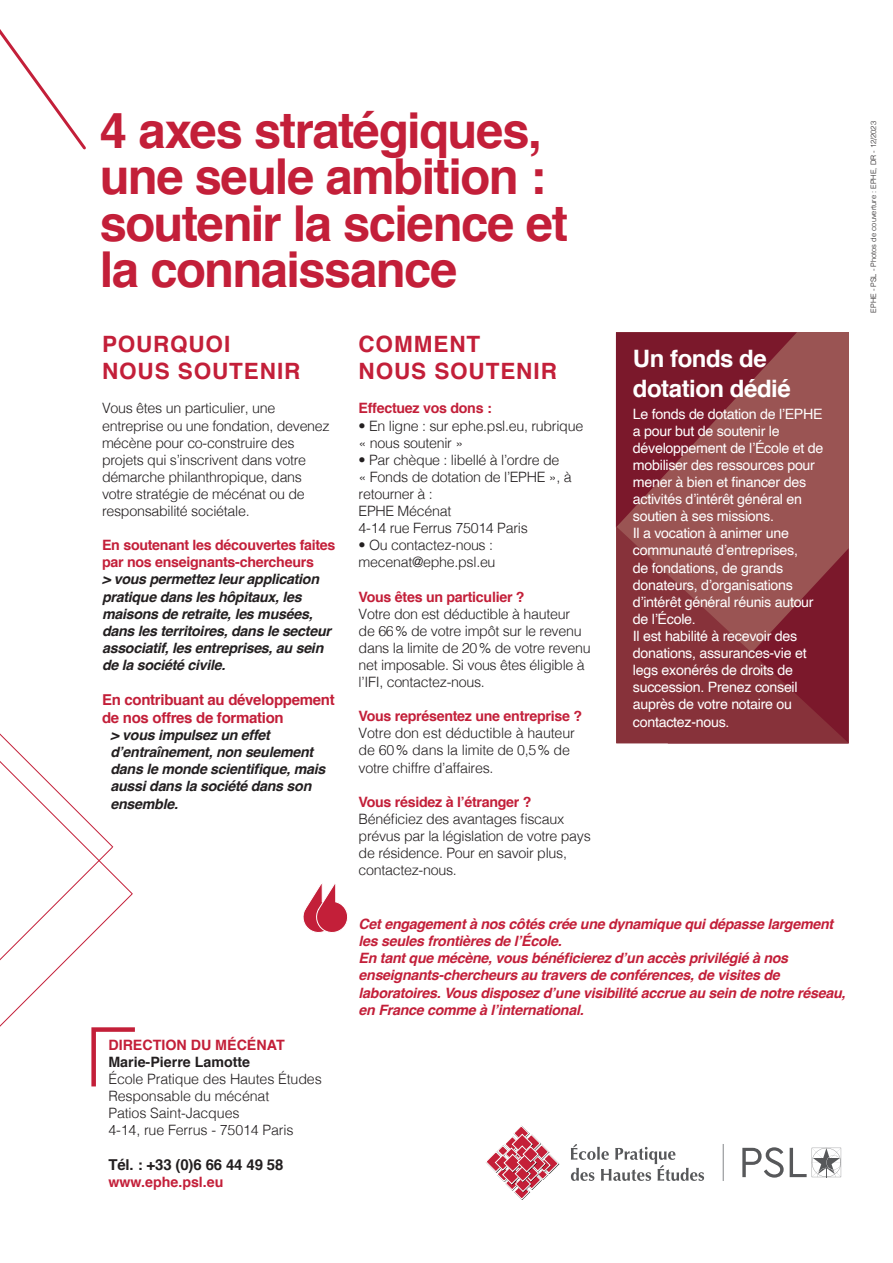
<style>
.page{position:relative;width:893px;height:1263px;background:#fff}
.page>*{position:absolute;margin:0;border:0;box-sizing:border-box;transform-origin:0 0}
.t1{font:700 49.5px/46.5px "Helvetica";letter-spacing:-.03em;color:#c31f39}
.t2{font:700 24px/30px "Helvetica";letter-spacing:-.02em;color:#fff}
.t3{font:700 22.5px/27px "Helvetica";letter-spacing:.04em;color:#c31f39}
.t4{font:700 15px/18px "Helvetica";letter-spacing:-.02em;color:#c31f39}
.t5{font:700 15px "Helvetica";letter-spacing:-.01em;color:#231f20}
.t6{font:300 14.25px/17.1px "Helvetica";letter-spacing:-.02em;color:#231f20}
.t7{font:14.25px/17.1px "Helvetica";letter-spacing:-.02em;color:#fff}
.t8{font:italic 700 14.25px/17.1px "Helvetica";letter-spacing:-.02em;color:#c31f39}
.t9{font:italic 700 14.25px/17.1px "Helvetica";letter-spacing:-.02em;color:#231f20}
.t10{font:700 14.25px/17.1px "Helvetica";letter-spacing:-.02em;color:#c31f39}
.t11{font:700 14.25px "Helvetica";color:#c31f39}
.t12{font:700 14.25px "Helvetica";color:#231f20}
.t13{font:300 7.5px "Helvetica";color:#231f20}
</style>
<div class="page">
<svg style="left:0;top:733px;width:135px;height:354px"></svg>
<svg style="left:571px;top:1144px;width:133px;height:37px"></svg>
<svg style="left:486px;top:1125px;width:73px;height:74px"></svg>
<hr style="left:723px;top:1144px;width:1px;height:37px;background:#939598">
<svg style="left:742px;top:1147px;width:42px;height:30px"></svg>
<svg style="left:790px;top:1148px;width:51px;height:29px"></svg>
<svg style="left:303px;top:883px;width:45px;height:50px"></svg>
<div style="left:617px;top:332px;width:232px;height:411px;background:#9a5453"></div>
<svg style="left:616px;top:332px;width:181px;height:194px"></svg>
<svg style="left:616px;top:526px;width:233px;height:217px;fill:#87323a"></svg>
<svg style="left:0;top:29px;width:86px;height:121px"></svg>
<h1 class="t1" style="left:100px;top:108px;width:470px">4 axes stratégiques, une seule ambition : soutenir la science et la connaissance</h1>
<h3 class="t3" style="left:102px;top:331px;width:200px">POURQUOI<br>NOUS SOUTENIR</h3>
<p class="t6" style="left:102px;top:399px;width:229px">Vous êtes un particulier, une entreprise ou une fondation, devenez mécène pour co-construire des projets qui s’inscrivent dans votre démarche philanthropique, dans votre stratégie de mécénat ou de responsabilité sociétale.</p>
<p class="t10" style="left:102px;top:537px;width:235px">En soutenant les découvertes faites par nos enseignants-chercheurs</p>
<p class="t9" style="left:102px;top:572px;width:230px">&gt; vous permettez leur application pratique dans les hôpitaux, les maisons de retraite, les musées, dans les territoires, dans le secteur associatif, les entreprises, au sein de la société civile.</p>
<p class="t4" style="left:102px;top:691px;width:234px">En contribuant au développement de nos offres de formation</p>
<p class="t9" style="left:111px;top:728px;width:216px">&gt; vous impulsez un effet d’entraînement, non seulement dans le monde scientifique, mais aussi dans la société dans son ensemble.</p>
<h3 class="t3" style="left:359px;top:331px;width:200px">COMMENT<br>NOUS SOUTENIR</h3>
<p class="t10" style="left:359px;top:400px;width:135px">Effectuez vos dons :</p>
<p class="t6" style="left:359px;top:416px;width:226px">• En ligne : sur ephe.psl.eu, rubrique « nous soutenir »</p>
<p class="t6" style="left:359px;top:450px;width:215px">• Par chèque : libellé à l’ordre de<br>« Fonds de dotation de l’EPHE », à retourner à :<br>EPHE Mécénat<br>4-14 rue Ferrus 75014 Paris</p>
<p class="t6" style="left:359px;top:536px;width:138px">• Ou contactez-nous : mecenat@ephe.psl.eu</p>
<p class="t10" style="left:359px;top:588px;width:168px">Vous êtes un particulier ?</p>
<p class="t6" style="left:359px;top:604px;width:233px">Votre don est déductible à hauteur<br>de 66% de votre impôt sur le revenu dans la limite de 20% de votre revenu net imposable. Si vous êtes éligible à l’IFI, contactez-nous.</p>
<p class="t10" style="left:359px;top:708px;width:225px">Vous représentez une entreprise ?</p>
<p class="t6" style="left:359px;top:724px;width:218px">Votre don est déductible à hauteur de 60% dans la limite de 0,5% de votre chiffre d’affaires.</p>
<p class="t10" style="left:359px;top:793px;width:174px">Vous résidez à l’étranger ?</p>
<p class="t6" style="left:359px;top:809px;width:234px">Bénéficiez des avantages fiscaux prévus par la législation de votre pays de résidence. Pour en savoir plus, contactez-nous.</p>
<h2 class="t2" style="left:633px;top:344px;width:159px">Un fonds de dotation dédié</h2>
<p class="t7" style="left:633px;top:405px;width:192px">Le fonds de dotation de l’EPHE a pour but de soutenir le développement de l’École et de mobiliser des ressources pour mener à bien et financer des activités d’intérêt général en soutien à ses missions.<br>Il a vocation à animer une communauté d’entreprises,<br>de fondations, de grands donateurs, d’organisations d’intérêt général réunis autour de l’École.<br>Il est habilité à recevoir des donations, assurances-vie et legs exonérés de droits de succession. Prenez conseil auprès de votre notaire ou contactez-nous.</p>
<p class="t11" style="left:108px;top:1033px;width:178px">DIRECTION DU MÉCÉNAT</p>
<p class="t12" style="left:108px;top:1050px;width:143px">Marie-Pierre Lamotte</p>
<p class="t6" style="left:108px;top:1069px;width:215px">École Pratique des Hautes Études<br>Responsable du mécénat<br>Patios Saint-Jacques<br>4-14, rue Ferrus - 75014 Paris</p>
<p class="t5" style="left:108px;top:1153px;width:176px">Tél. : +33 (0)6 66 44 49 58</p>
<p class="t11" style="left:108px;top:1171px;width:117px">www.ephe.psl.eu</p>
<p class="t8" style="left:359px;top:917px;width:488px">Cet engagement à nos côtés crée une dynamique qui dépasse largement les seules frontières de l’École.<br>En tant que mécène, vous bénéficierez d’un accès privilégié à nos enseignants-chercheurs au travers de conférences, de visites de laboratoires. Vous disposez d’une visibilité accrue au sein de notre réseau, en France comme à l’international.</p>
<p class="t13" style="left:867px;top:312px;width:193px;rotate:-90deg">EPHE - PSL - Photos de couverture : EPHE, DR - 12/2023</p>
</div>
